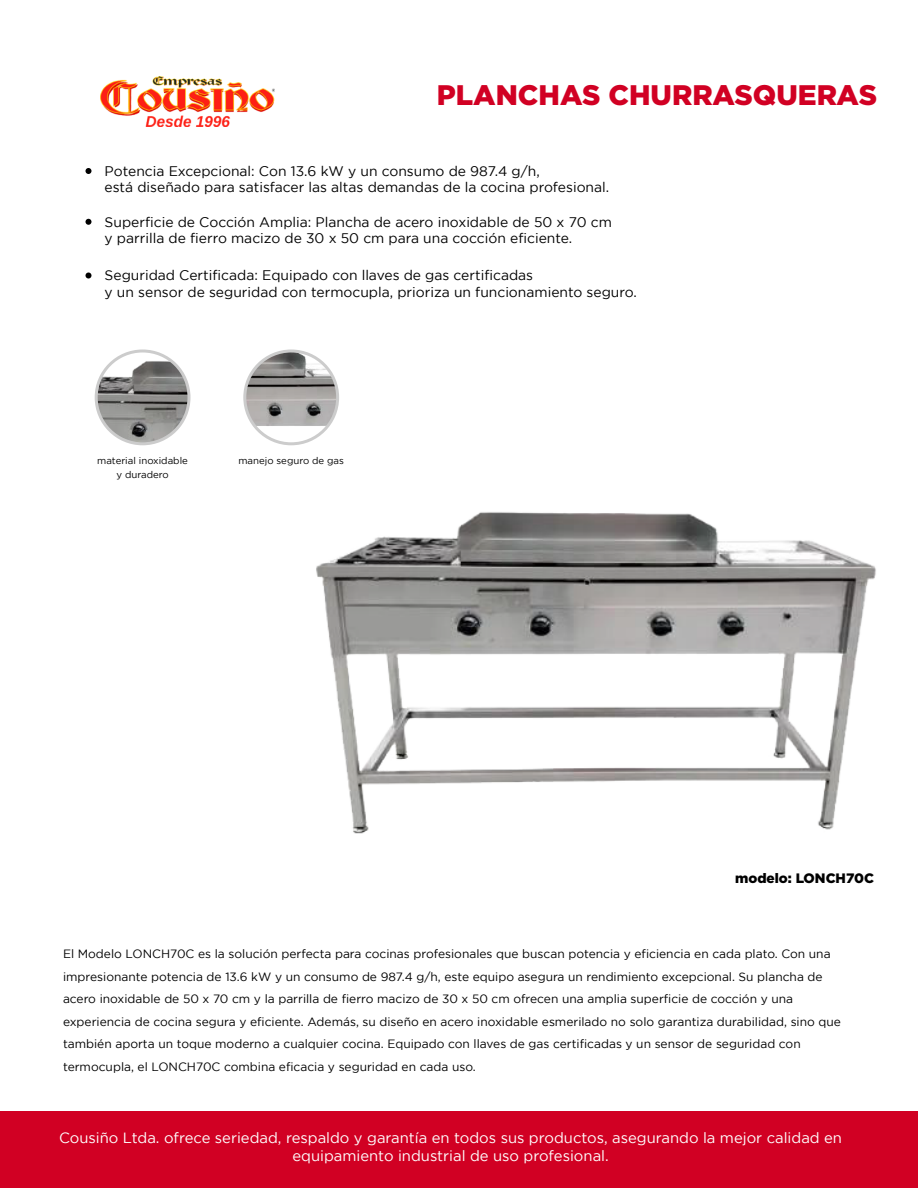
<style>
.page{position:relative;width:918px;height:1188px;background:#fff}
.page>*{position:absolute;margin:0;border:0;box-sizing:border-box;transform-origin:0 0}
.t1{font:900 28.2px "Gotham";color:#d10023}
.t2{font:14.85px/18px "Gotham";color:#fff;text-align:center}
.t3{font:13.8px/16.6px "Gotham";color:#000}
.t4{font:900 13.65px "Gotham";color:#000}
.t5{font:12px/22.5px "Gotham";color:#000}
.t6{font:9.6px/13.5px "Gotham";color:#000;text-align:center}
</style>
<div class="page">
<div style="left:0;top:1112px;width:918px;height:76px;background:#d10023"></div>
<img style="left:100px;top:76px;width:175px;height:51px">
<img style="left:96px;top:357px;width:91px;height:87px">
<div style="left:95px;top:349px;width:96px;height:96px;border:3px solid #ccc;border-radius:50%"></div>
<img style="left:245px;top:351px;width:93px;height:93px;border-radius:46px">
<div style="left:243px;top:349px;width:96px;height:96px;border:3px solid #ccc;border-radius:50%"></div>
<svg style="left:86px;top:168px;width:6px;height:6px"></svg>
<svg style="left:86px;top:219px;width:6px;height:6px"></svg>
<svg style="left:86px;top:273px;width:6px;height:6px"></svg>
<img style="left:316px;top:512px;width:560px;height:322px">
<h1 class="t1" style="left:437px;top:78px;width:442px">PLANCHAS CHURRASQUERAS</h1>
<p class="t3" style="left:105px;top:162px;width:506px">Potencia Excepcional: Con 13.6 kW y un consumo de 987.4 g/h,<br>está diseñado para satisfacer las altas demandas de la cocina profesional.</p>
<p class="t3" style="left:105px;top:213px;width:509px">Superficie de Cocción Amplia: Plancha de acero inoxidable de 50 x 70 cm y parrilla de fierro macizo de 30 x 50 cm para una cocción eficiente.</p>
<p class="t3" style="left:105px;top:267px;width:534px">Seguridad Certificada: Equipado con llaves de gas certificadas<br>y un sensor de seguridad con termocupla, prioriza un funcionamiento seguro.</p>
<p class="t6" style="left:97px;top:454px;width:92px">material inoxidable y duradero</p>
<p class="t6" style="left:238px;top:454px;width:107px">manejo seguro de gas</p>
<p class="t4" style="left:735px;top:871px;width:140px">modelo: LONCH70C</p>
<p class="t5" style="left:63px;top:943px;width:780px">El Modelo LONCH70C es la solución perfecta para cocinas profesionales que buscan potencia y eficiencia en cada plato. Con una impresionante potencia de 13.6 kW y un consumo de 987.4 g/h, este equipo asegura un rendimiento excepcional. Su plancha de acero inoxidable de 50 x 70 cm y la parrilla de fierro macizo de 30 x 50 cm ofrecen una amplia superficie de cocción y una experiencia de cocina segura y eficiente. Además, su diseño en acero inoxidable esmerilado no solo garantiza durabilidad, sino que también aporta un toque moderno a cualquier cocina. Equipado con llaves de gas certificadas y un sensor de seguridad con termocupla, el LONCH70C combina eficacia y seguridad en cada uso.</p>
<p class="t2" style="left:59px;top:1128px;width:785px">Cousiño Ltda. ofrece seriedad, respaldo y garantía en todos sus productos, asegurando la mejor calidad en equipamiento industrial de uso profesional.</p>
</div>
